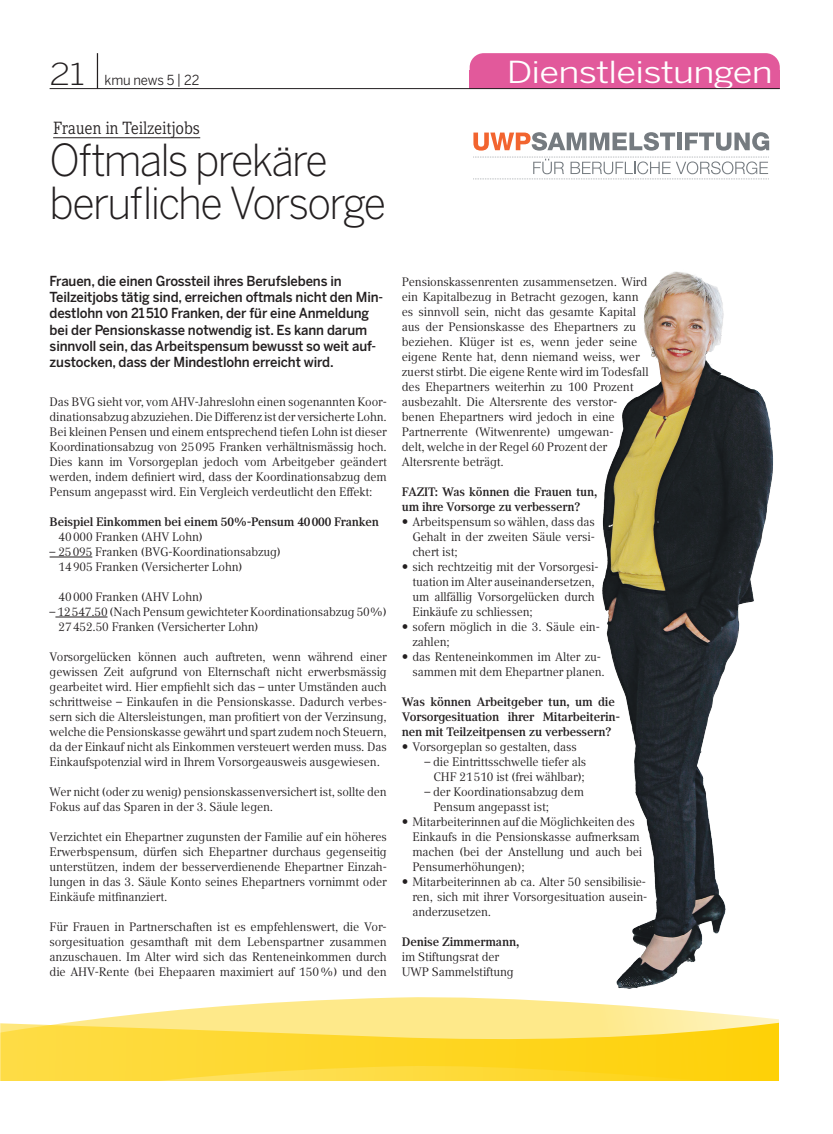
<style>
.page{position:relative;width:833px;height:1134px;background:#fff}
.page>*{position:absolute;margin:0;border:0;box-sizing:border-box;transform-origin:0 0}
.t1{font:300 43.75px/42.5px "Benton Sans";letter-spacing:-.045em;color:#231f20;scale:.95 1}
.t2{font:30.12px "Benton Sans";letter-spacing:-.02em;color:#fff;scale:1.2 1}
.t3{font:17.5px "Compatil Letter LT Pro";letter-spacing:-.01em;color:#231f20;scale:.9 1}
.t4{font:500 13.75px/16.2px "Benton Sans";letter-spacing:-.01em;color:#231f20;scale:.95 1}
.t5{font:13.75px "Benton Sans";letter-spacing:-.005em;color:#231f20;scale:.95 1}
.t6{font:12.25px/15px "Compatil Text LT Pro";letter-spacing:-.01em;color:#231f20}
.t7{font:700 12.25px/15px "Compatil Text LT Pro";letter-spacing:-.01em;color:#231f20}
.s1{font-weight:300;font-size:30px}
</style>
<div class="page">
<hr style="left:97px;top:53px;width:1px;height:36px;background:#231f20">
<svg style="left:0;top:997px;width:779px;height:84px;background:#fee161"></svg>
<div style="left:469px;top:53px;width:311px;height:36px;background:#e2599b;border-radius:14px"></div>
<div style="left:469px;top:70px;width:311px;height:19px;background:#e2599b"></div>
<hr style="left:50px;top:88px;width:730px;height:1px;background:#231f20">
<hr style="left:50px;top:557px;width:42px;height:1px;background:#231f20">
<hr style="left:55px;top:617px;width:52px;height:1px;background:#231f20">
<hr style="left:53px;top:137px;width:147px;height:1px;background:#231f20">
<img style="left:596px;top:271px;width:182px;height:729px">
<svg style="left:473px;top:132px;width:202px;height:19px"></svg>
<div style="left:677px;top:133px;width:5px;height:17px;background:#757b80"></div>
<svg style="left:685px;top:132px;width:84px;height:19px"></svg>
<svg style="left:473px;top:157px;width:295px;height:23px"></svg>
<p class="t5" style="left:50px;top:72px;width:159px"><span class="s1">21</span> kmu news 5 | 22</p>
<h2 class="t2" style="left:506px;top:55px;width:223px">Dienstleistungen</h2>
<h3 class="t3" style="left:53px;top:117px;width:165px">Frauen in Teilzeitjobs</h3>
<h1 class="t1" style="left:50px;top:140px;width:356px">Oftmals prekäre berufliche Vorsorge</h1>
<p class="t4" style="left:50px;top:273px;width:353px">Frauen, die einen Grossteil ihres Berufslebens in Teilzeitjobs tätig sind, erreichen oftmals nicht den Min&shy;destlohn von 21510 Franken, der für eine Anmeldung bei der Pensionskasse notwendig ist. Es kann darum sinnvoll sein, das Arbeitspensum bewusst so weit auf&shy;zustocken, dass der Mindestlohn erreicht wird.</p>
<p class="t6" style="left:50px;top:394px;width:339px;text-align:justify">Das BVG sieht vor, vom AHV-Jahreslohn einen sogenannten Koor&shy;dinationsabzug abzuziehen. Die Differenz ist der versicherte Lohn.<br>Bei kleinen Pensen und einem entsprechend tiefen Lohn ist dieser Koordinationsabzug von 25095 Franken verhältnismässig hoch.<br>Dies kann im Vorsorgeplan jedoch vom Arbeitgeber geändert werden, indem definiert wird, dass der Koordinationsabzug dem Pensum angepasst wird. Ein Vergleich verdeutlicht den Effekt:</p>
<p class="t7" style="left:50px;top:514px;width:331px">Beispiel Einkommen bei einem 50%-Pensum 40000 Franken</p>
<p class="t6" style="left:59px;top:529px;width:146px">40000 Franken (AHV Lohn)</p>
<p class="t6" style="left:59px;top:544px;width:224px;text-indent:-9px">– 25095 Franken (BVG-Koordinationsabzug)<br>14905 Franken (Versicherter Lohn)</p>
<p class="t6" style="left:59px;top:589px;width:146px">40000 Franken (AHV Lohn)</p>
<p class="t6" style="left:59px;top:604px;width:330px;text-indent:-9px">– 12547.50 (Nach Pensum gewichteter Koordinationsabzug 50%)<br>27452.50 Franken (Versicherter Lohn)</p>
<p class="t6" style="left:50px;top:649px;width:339px;text-align:justify">Vorsorgelücken können auch auftreten, wenn während einer gewissen Zeit aufgrund von Elternschaft nicht erwerbsmässig gearbeitet wird. Hier empfiehlt sich das – unter Umständen auch schrittweise – Einkaufen in die Pensionskasse. Dadurch verbes&shy;sern sich die Altersleistungen, man profitiert von der Verzinsung, welche die Pensionskasse gewährt und spart zudem noch Steuern, da der Einkauf nicht als Einkommen versteuert werden muss. Das Einkaufspotenzial wird in Ihrem Vorsorgeausweis ausgewiesen.</p>
<p class="t6" style="left:50px;top:784px;width:339px">Wer nicht (oder zu wenig) pensionskassenversichert ist, sollte den<br>Fokus auf das Sparen in der 3. Säule legen.</p>
<p class="t6" style="left:50px;top:829px;width:339px;text-align:justify">Verzichtet ein Ehepartner zugunsten der Familie auf ein höheres Erwerbspensum, dürfen sich Ehepartner durchaus gegenseitig unterstützen, indem der besserverdienende Ehepartner Einzah&shy;lungen in das 3. Säule Konto seines Ehepartners vornimmt oder Einkäufe mitfinanziert.</p>
<p class="t6" style="left:50px;top:919px;width:339px;text-align:justify">Für Frauen in Partnerschaften ist es empfehlenswert, die Vor&shy;sorgesituation gesamthaft mit dem Lebenspartner zusammen anzuschauen. Im Alter wird sich das Renteneinkommen durch die AHV-Rente (bei Ehepaaren maximiert auf 150%) und den</p>
<p class="t6" style="left:402px;top:274px;width:248px">Pensionskassenrenten zusammensetzen. Wird ein Kapitalbezug in Betracht gezogen, kann es sinnvoll sein, nicht das gesamte Kapital aus der Pensionskasse des Ehepartners zu beziehen. Klüger ist es, wenn jeder seine eigene Rente hat, denn niemand weiss, wer zuerst stirbt. Die eigene Rente wird im Todesfall des Ehepartners weiterhin zu 100 Prozent ausbezahlt. Die Altersrente des verstor&shy;benen Ehepartners wird jedoch in eine Partnerrente (Witwenrente) umgewan-<br>delt, welche in der Regel 60 Prozent der Altersrente beträgt.</p>
<p class="t7" style="left:402px;top:484px;width:197px">FAZIT: Was können die Frauen tun, um ihre Vorsorge zu verbessern?</p>
<p class="t6" style="left:412px;top:514px;width:194px">Arbeitspensum so wählen, dass das<br>Gehalt in der zweiten Säule versi&shy;chert ist;<br>sich rechtzeitig mit der Vorsorgesi&shy;tuation im Alter auseinandersetzen, um allfällig Vorsorgelücken durch<br>Einkäufe zu schliessen;<br>sofern möglich in die 3. Säule ein&shy;zahlen;<br>das Renteneinkommen im Alter zu&shy;sammen mit dem Ehepartner planen.</p>
<p class="t7" style="left:402px;top:694px;width:219px">Was können Arbeitgeber tun, um die<br>Vorsorgesituation ihrer Mitarbeiterin&shy;nen mit Teilzeitpensen zu verbessern?</p>
<p class="t6" style="left:412px;top:739px;width:166px">Vorsorgeplan so gestalten, dass</p>
<p class="t6" style="left:424px;top:754px;width:163px;text-align:right">– die Eintrittsschwelle tiefer als<br>CHF 21510 ist (frei wählbar);</p>
<p class="t6" style="left:424px;top:784px;width:161px">– der Koordinationsabzug dem</p>
<p class="t6" style="left:433px;top:799px;width:117px">Pensum angepasst ist;</p>
<p class="t6" style="left:412px;top:814px;width:224px">Mitarbeiterinnen auf die Möglichkeiten des</p>
<p class="t6" style="left:412px;top:829px;width:229px">Einkaufs in die Pensionskasse aufmerksam</p>
<p class="t6" style="left:412px;top:844px;width:231px">machen (bei der Anstellung und auch bei</p>
<p class="t6" style="left:412px;top:859px;width:114px">Pensumerhöhungen);</p>
<p class="t6" style="left:412px;top:874px;width:235px">Mitarbeiterinnen ab ca. Alter 50 sensibilisie-</p>
<p class="t6" style="left:412px;top:889px;width:236px">ren, sich mit ihrer Vorsorgesituation ausein-</p>
<p class="t6" style="left:412px;top:904px;width:80px">anderzusetzen.</p>
<p class="t7" style="left:402px;top:934px;width:119px">Denise Zimmermann,</p>
<p class="t6" style="left:402px;top:949px;width:113px">im Stiftungsrat der<br>UWP Sammelstiftung</p>
</div>
